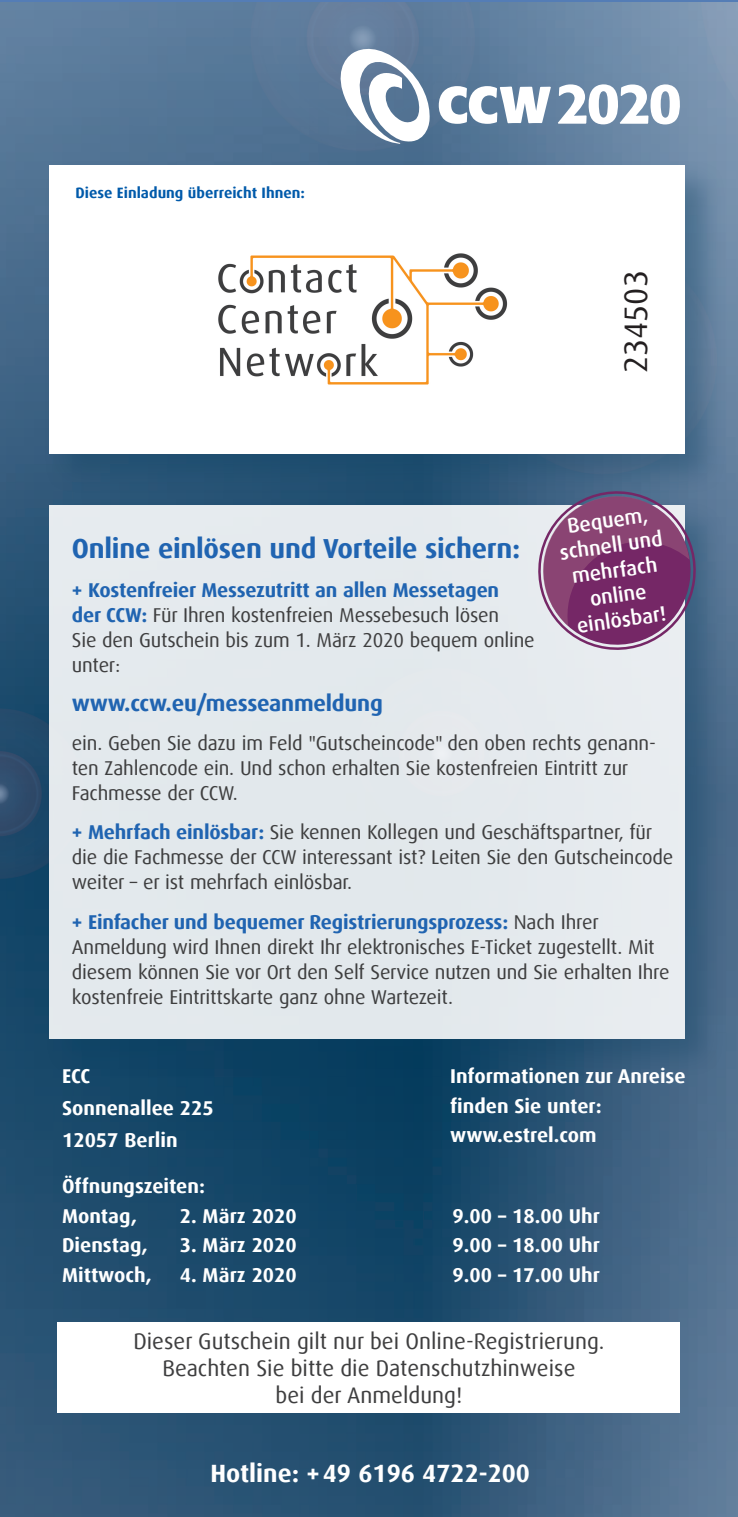
<style>
.page{position:relative;width:738px;height:1517px;background:#fff}
.page>*{position:absolute;margin:0;border:0;box-sizing:border-box;transform-origin:0 0}
.t1{font:32.5px "Dax Offc";color:#231f20}
.t2{font:700 27.5px "Dax Offc";letter-spacing:-.01em;color:#2064b1}
.t3{font:700 25px "Dax Offc";color:#fff}
.t4{font:22.5px/27px "Dax Offc";color:#3e3e3f;text-align:center}
.t5{font:700 22.5px "Dax Offc";letter-spacing:-.01em;color:#2064b1}
.t6{font:500 20.75px/25px "Dax Offc";color:#fff;text-align:center}
.t7{font:20px/25px "Dax Offc";letter-spacing:-.01em;color:#3e3e3f}
.t8{font:700 20px/29.5px "Dax Offc";color:#fff}
.t9{font:700 15px "Dax Offc";color:#015aaa}
.s1{font-weight:700;color:#2064b1}
</style>
<div class="page">
<img style="left:0;top:2px;width:737px;height:1515px">
<svg style="left:557px;top:84px;width:122px;height:40px"></svg>
<svg style="left:438px;top:86px;width:112px;height:38px"></svg>
<svg style="left:333px;top:45px;width:97px;height:100px"></svg>
<div style="left:44px;top:158px;width:681px;height:337px;background:#093f60;opacity:.35"></div>
<div style="left:50px;top:165px;width:634px;height:289px;background:#fff"></div>
<div style="left:44px;top:499px;width:681px;height:581px;background:#093f60;opacity:.35"></div>
<div style="left:50px;top:505px;width:634px;height:533px;background:#e4e9ed"></div>
<svg style="left:531px;top:484px;width:171px;height:170px"></svg>
<div style="left:58px;top:1322px;width:621px;height:90px;background:#fff"></div>
<img style="left:218px;top:253px;width:290px;height:132px">
<p class="t9" style="left:75px;top:183px;width:231px">Diese Einladung überreicht Ihnen:</p>
<h1 class="t1" style="left:614px;top:373px;width:104px;rotate:-90deg">234503</h1>
<p class="t6" style="left:554px;top:515px;width:105px;rotate:-8deg">Bequem, schnell und mehrfach online einlösbar!</p>
<h2 class="t2" style="left:72px;top:530px;width:449px">Online einlösen und Vorteile sichern:</h2>
<p class="t7" style="left:72px;top:577px;width:464px"><span class="s1">+ Kostenfreier Messezutritt an allen Messetagen<br>der CCW:</span> Für Ihren kostenfreien Messebesuch lösen<br>Sie den Gutschein bis zum 1. März 2020 bequem online unter:</p>
<p class="t5" style="left:72px;top:689px;width:312px">www.ccw.eu/messeanmeldung</p>
<p class="t7" style="left:72px;top:731px;width:585px">ein. Geben Sie dazu im Feld "Gutscheincode" den oben rechts genann&shy;ten Zahlencode ein. Und schon erhalten Sie kostenfreien Eintritt zur<br>Fachmesse der CCW.</p>
<p class="t7" style="left:72px;top:820px;width:602px"><span class="s1">+ Mehrfach einlösbar:</span> Sie kennen Kollegen und Geschäftspartner, für die die Fachmesse der CCW interessant ist? Leiten Sie den Gutscheincode weiter – er ist mehrfach einlösbar.</p>
<p class="t7" style="left:72px;top:909px;width:599px"><span class="s1">+ Einfacher und bequemer Registrierungsprozess:</span> Nach Ihrer Anmeldung wird Ihnen direkt Ihr elektronisches E-Ticket zugestellt. Mit diesem können Sie vor Ort den Self Service nutzen und Sie erhalten Ihre kostenfreie Eintrittskarte ganz ohne Wartezeit.</p>
<p class="t8" style="left:62px;top:1060px;width:153px;line-height:32px">ECC<br>Sonnenallee 225<br>12057 Berlin</p>
<p class="t8" style="left:450px;top:1061px;width:237px">Informationen zur Anreise finden Sie unter: www.estrel.com</p>
<p class="t8" style="left:62px;top:1171px;width:144px">Öffnungszeiten:<br>Montag,</p>
<p class="t8" style="left:180px;top:1201px;width:118px">2. März 2020</p>
<p class="t8" style="left:452px;top:1201px;width:149px">9.00 – 18.00 Uhr</p>
<p class="t8" style="left:62px;top:1230px;width:87px">Dienstag,</p>
<p class="t8" style="left:180px;top:1230px;width:118px">3. März 2020</p>
<p class="t8" style="left:452px;top:1230px;width:149px">9.00 – 18.00 Uhr</p>
<p class="t8" style="left:62px;top:1260px;width:91px">Mittwoch,</p>
<p class="t8" style="left:180px;top:1260px;width:118px">4. März 2020</p>
<p class="t8" style="left:452px;top:1260px;width:149px">9.00 – 17.00 Uhr</p>
<p class="t4" style="left:133px;top:1328px;width:472px">Dieser Gutschein gilt nur bei Online-Registrierung.<br>Beachten Sie bitte die Datenschutzhinweise<br>bei der Anmeldung!</p>
<p class="t3" style="left:210px;top:1457px;width:321px">Hotline: +49 6196 4722-200</p>
</div>
